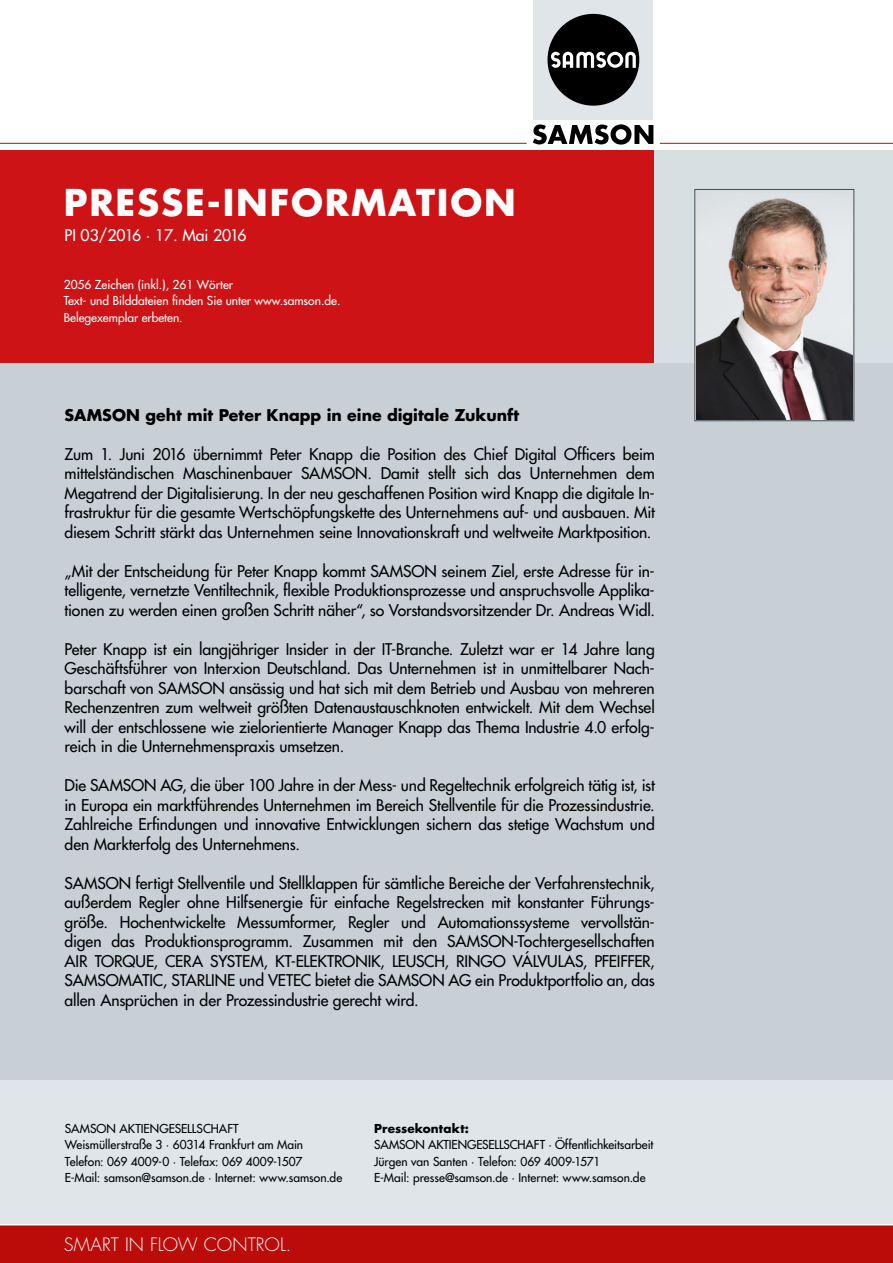
<style>
.page{position:relative;width:893px;height:1263px;background:#fff}
.page>*{position:absolute;margin:0;border:0;box-sizing:border-box;transform-origin:0 0}
.t1{font:700 36px "Futura";letter-spacing:.05em;color:#fff}
.t2{font:300 18px "Futura";letter-spacing:.005em;color:#fff}
.t3{font:15.75px/19.5px "Futura";letter-spacing:-.005em;color:#000;text-align:justify}
.t4{font:700 15.75px "Futura";color:#000}
.t5{font:15.75px "Futura";color:#fff}
.t6{font:12px/16.5px "Futura";color:#000}
.t7{font:12px/16.5px "Futura";color:#fff}
.t8{font:700 12px "Futura";letter-spacing:.01em;color:#000}
</style>
<div class="page">
<div style="left:0;top:226px;width:893px;height:1037px;background:#c8d0d5"></div>
<div style="left:0;top:1080px;width:893px;height:145px;background:#dfe5e9"></div>
<div style="left:0;top:150px;width:893px;height:212px;background:#cd1316"></div>
<hr style="left:660px;top:143px;width:233px;height:1px;background:#bb0c0a">
<hr style="left:0;top:143px;width:527px;height:1px;background:#bb0c0a">
<svg style="left:533px;top:124px;width:120px;height:21px"></svg>
<div style="left:534px;top:0;width:119px;height:120px;background:#dfe5e9"></div>
<div style="left:547px;top:14px;width:92px;height:92px;background:#000;border-radius:50%"></div>
<svg style="left:551px;top:51px;width:85px;height:17px"></svg>
<div style="left:0;top:1225px;width:893px;height:38px;background:#bb0c0a"></div>
<hr style="left:0;top:1224px;width:893px;height:1px;background:#fff">
<div style="left:655px;top:150px;width:238px;height:212px;background:#d8dfe3"></div>
<div style="left:695px;top:189px;width:159px;height:232px;border:1px solid #434f55"></div>
<img style="left:696px;top:194px;width:156px;height:225px">
<h1 class="t1" style="left:64px;top:178px;width:454px">PRESSE-INFORMATION</h1>
<p class="t5" style="left:65px;top:225px;width:184px">PI 03/2016 · 17. Mai 2016</p>
<p class="t7" style="left:64px;top:276px;width:278px">2056 Zeichen (inkl.), 261 Wörter<br>Text- und Bilddateien finden Sie unter www.samson.de.<br>Belegexemplar erbeten.</p>
<p class="t4" style="left:65px;top:404px;width:456px">SAMSON geht mit Peter Knapp in eine digitale Zukunft</p>
<p class="t3" style="left:65px;top:444px;width:592px">Zum 1. Juni 2016 übernimmt Peter Knapp die Position des Chief Digital Officers beim mittelständischen Maschinenbauer SAMSON. Damit stellt sich das Unternehmen dem Megatrend der Digitalisierung. In der neu geschaffenen Position wird Knapp die digitale In&shy;frastruktur für die gesamte Wertschöpfungskette des Unternehmens auf- und ausbauen. Mit diesem Schritt stärkt das Unternehmen seine Innovationskraft und weltweite Marktposition.</p>
<p class="t3" style="left:65px;top:561px;width:592px">„Mit der Entscheidung für Peter Knapp kommt SAMSON seinem Ziel, erste Adresse für in&shy;telligente, vernetzte Ventiltechnik, flexible Produktionsprozesse und anspruchsvolle Applika&shy;tionen zu werden einen großen Schritt näher“, so Vorstandsvorsitzender Dr. Andreas Widl.</p>
<p class="t3" style="left:65px;top:639px;width:592px">Peter Knapp ist ein langjähriger Insider in der IT-Branche. Zuletzt war er 14 Jahre lang Geschäftsführer von Interxion Deutschland. Das Unternehmen ist in unmittelbarer Nach&shy;barschaft von SAMSON ansässig und hat sich mit dem Betrieb und Ausbau von mehreren Rechenzentren zum weltweit größten Datenaustauschknoten entwickelt. Mit dem Wechsel will der entschlossene wie zielorientierte Manager Knapp das Thema Industrie 4.0 erfolg&shy;reich in die Unternehmenspraxis umsetzen.</p>
<p class="t3" style="left:65px;top:776px;width:592px">Die SAMSON AG, die über 100 Jahre in der Mess- und Regeltechnik erfolgreich tätig ist, ist in Europa ein marktführendes Unternehmen im Bereich Stellventile für die Prozessindustrie.<br>Zahlreiche Erfindungen und innovative Entwicklungen sichern das stetige Wachstum und den Markterfolg des Unternehmens.</p>
<p class="t3" style="left:65px;top:873px;width:592px">SAMSON fertigt Stellventile und Stellklappen für sämtliche Bereiche der Verfahrenstechnik, außerdem Regler ohne Hilfsenergie für einfache Regelstrecken mit konstanter Führungs&shy;größe. Hochentwickelte Messumformer, Regler und Automationssysteme vervollstän&shy;digen das Produktionsprogramm. Zusammen mit den SAMSON-Tochtergesellschaften AIR TORQUE, CERA SYSTEM, KT-ELEKTRONIK, LEUSCH, RINGO VÁLVULAS, PFEIFFER, SAMSOMATIC, STARLINE und VETEC bietet die SAMSON AG ein Produktportfolio an, das allen Ansprüchen in der Prozessindustrie gerecht wird.</p>
<p class="t6" style="left:65px;top:1120px;width:279px">SAMSON AKTIENGESELLSCHAFT<br>Weismüllerstraße 3 · 60314 Frankfurt am Main Telefon: 069 4009-0 · Telefax: 069 4009-1507<br>E-Mail: samson@samson.de · Internet: www.samson.de</p>
<p class="t2" style="left:64px;top:1233px;width:229px">SMART IN FLOW CONTROL.</p>
<p class="t8" style="left:374px;top:1120px;width:96px">Pressekontakt:</p>
<p class="t6" style="left:374px;top:1136px;width:281px">SAMSON AKTIENGESELLSCHAFT · Öffentlichkeitsarbeit<br>Jürgen van Santen · Telefon: 069 4009-1571<br>E-Mail: presse@samson.de · Internet: www.samson.de</p>
</div>
